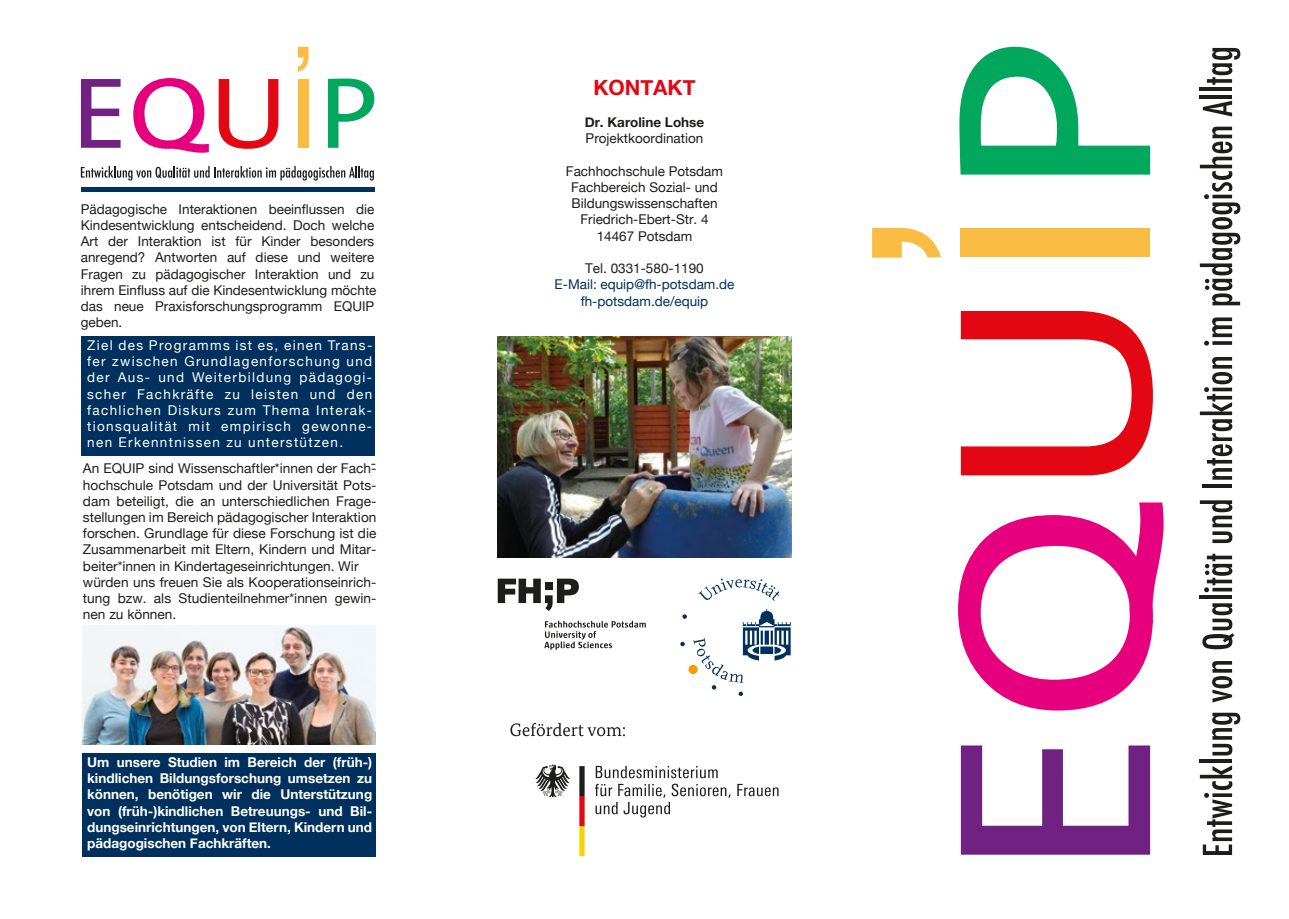
<style>
.page{position:relative;width:1289px;height:919px;background:#fff}
.page>*{position:absolute;margin:0;border:0;box-sizing:border-box;transform-origin:0 0}
.t1{font:700 21px "Helvetica Neue";color:#e30613}
.t2{font:13.5px/16.2px "Helvetica Neue";color:#1d1d1b}
.t3{font:13.5px/16.2px "Helvetica Neue";letter-spacing:.1em;color:#fff;text-align:justify}
.t4{font:700 13.5px/16.2px "Helvetica Neue";color:#fff;text-align:justify}
.t5{font:13.5px/16.2px "Helvetica Neue";color:#00305d;text-align:center}
.t6{font:700 13.5px "Helvetica Neue";color:#1d1d1b}
</style>
<div class="page">
<div style="left:81px;top:336px;width:293px;height:119px;background:#00305d"></div>
<div style="left:82px;top:753px;width:293px;height:103px;background:#00305d"></div>
<img style="left:82px;top:625px;width:294px;height:119px">
<img style="left:497px;top:336px;width:294px;height:221px">
<svg style="left:1199px;top:765px;width:33px;height:89px"></svg>
<hr style="left:1199px;top:759px;width:32px;height:4px;background:#1d1d1b">
<svg style="left:1212px;top:712px;width:28px;height:43px"></svg>
<svg style="left:1212px;top:661px;width:20px;height:41px"></svg>
<svg style="left:1202px;top:603px;width:32px;height:46px"></svg>
<hr style="left:1199px;top:595px;width:32px;height:4px;background:#1d1d1b">
<svg style="left:1204px;top:553px;width:28px;height:39px"></svg>
<svg style="left:1199px;top:500px;width:33px;height:43px"></svg>
<hr style="left:1202px;top:484px;width:29px;height:4px;background:#1d1d1b">
<svg style="left:1199px;top:357px;width:33px;height:122px"></svg>
<svg style="left:1204px;top:317px;width:27px;height:28px"></svg>
<svg style="left:1199px;top:127px;width:41px;height:178px"></svg>
<svg style="left:1202px;top:101px;width:29px;height:15px"></svg>
<hr style="left:1199px;top:95px;width:32px;height:4px;background:#1d1d1b">
<hr style="left:1199px;top:87px;width:32px;height:4px;background:#1d1d1b">
<svg style="left:1207px;top:48px;width:33px;height:37px"></svg>
<svg style="left:960px;top:745px;width:190px;height:109px"></svg>
<svg style="left:958px;top:502px;width:205px;height:208px"></svg>
<svg style="left:960px;top:311px;width:192px;height:164px"></svg>
<div style="left:960px;top:228px;width:190px;height:29px;background:#fbbc43"></div>
<svg style="left:959px;top:47px;width:191px;height:128px"></svg>
<svg style="left:872px;top:228px;width:68px;height:30px"></svg>
<svg style="left:81px;top:166px;width:293px;height:14px"></svg>
<svg style="left:81px;top:79px;width:40px;height:69px"></svg>
<svg style="left:133px;top:78px;width:76px;height:75px"></svg>
<svg style="left:219px;top:79px;width:59px;height:70px"></svg>
<div style="left:298px;top:79px;width:10px;height:69px;background:#fbbc43"></div>
<svg style="left:328px;top:78px;width:46px;height:70px"></svg>
<svg style="left:298px;top:47px;width:10px;height:25px"></svg>
<svg style="left:535px;top:764px;width:35px;height:33px"></svg>
<svg style="left:579px;top:766px;width:5px;height:90px"></svg>
<svg style="left:737px;top:783px;width:41px;height:13px"></svg>
<svg style="left:594px;top:765px;width:136px;height:52px"></svg>
<svg style="left:510px;top:722px;width:115px;height:14px"></svg>
<svg style="left:544px;top:620px;width:102px;height:29px"></svg>
<svg style="left:497px;top:578px;width:82px;height:33px"></svg>
<svg style="left:698px;top:578px;width:81px;height:22px"></svg>
<svg style="left:680px;top:608px;width:110px;height:88px"></svg>
<hr style="left:81px;top:187px;width:293px;height:4px;background:#00305d">
<p class="t2" style="left:81px;top:202px;width:297px">Pädagogische Interaktionen beeinflussen die Kindesentwicklung entscheidend. Doch welche Art der Interaktion ist für Kinder besonders anregend? Antworten auf diese und weitere Fragen zu pädagogischer Interaktion und zu ihrem Einfluss auf die Kindesentwicklung möchte das neue Praxisforschungsprogramm EQUIP geben.</p>
<p class="t3" style="left:87px;top:338px;width:286px">Ziel des Programms ist es, einen Trans&shy;fer zwischen Grundlagenforschung und der Aus- und Weiterbildung pädagogi&shy;scher Fachkräfte zu leisten und den fachlichen Diskurs zum Thema Interak&shy;tionsqualität mit empirisch gewonne&shy;nen Erkenntnissen zu unterstützen.</p>
<p class="t2" style="left:83px;top:461px;width:295px">An EQUIP sind Wissenschaftler*innen der Fach&shy;hochschule Potsdam und der Universität Pots&shy;dam beteiligt, die an unterschiedlichen Frage&shy;stellungen im Bereich pädagogischer Interaktion forschen. Grundlage für diese Forschung ist die Zusammenarbeit mit Eltern, Kindern und Mitar&shy;beiter*innen in Kindertageseinrichtungen. Wir würden uns freuen Sie als Kooperationseinrich&shy;tung bzw. als Studienteilnehmer*innen gewin&shy;nen zu können.</p>
<p class="t2" style="left:371px;top:456px;width:7px">-</p>
<p class="t4" style="left:87px;top:754px;width:286px">Um unsere Studien im Bereich der (früh-) kindlichen Bildungsforschung umsetzen zu können, benötigen wir die Unterstützung von (früh-)kindlichen Betreuungs- und Bil&shy;dungseinrichtungen, von Eltern, Kindern und pädagogischen Fachkräften.</p>
<h1 class="t1" style="left:593px;top:71px;width:104px">KONTAKT</h1>
<p class="t6" style="left:584px;top:112px;width:121px">Dr. Karoline Lohse</p>
<p class="t2" style="left:585px;top:131px;width:119px">Projektkoordination</p>
<p class="t2" style="left:566px;top:164px;width:159px;text-align:center">Fachhochschule Potsdam<br>Fachbereich Sozial- und<br>Bildungswissenschaften<br>Friedrich-Ebert-Str. 4<br>14467 Potsdam</p>
<p class="t2" style="left:585px;top:261px;width:120px">Tel. 0331-580-1190</p>
<p class="t5" style="left:554px;top:277px;width:181px">E-Mail: equip@fh-potsdam.de fh-potsdam.de/equip</p>
</div>
